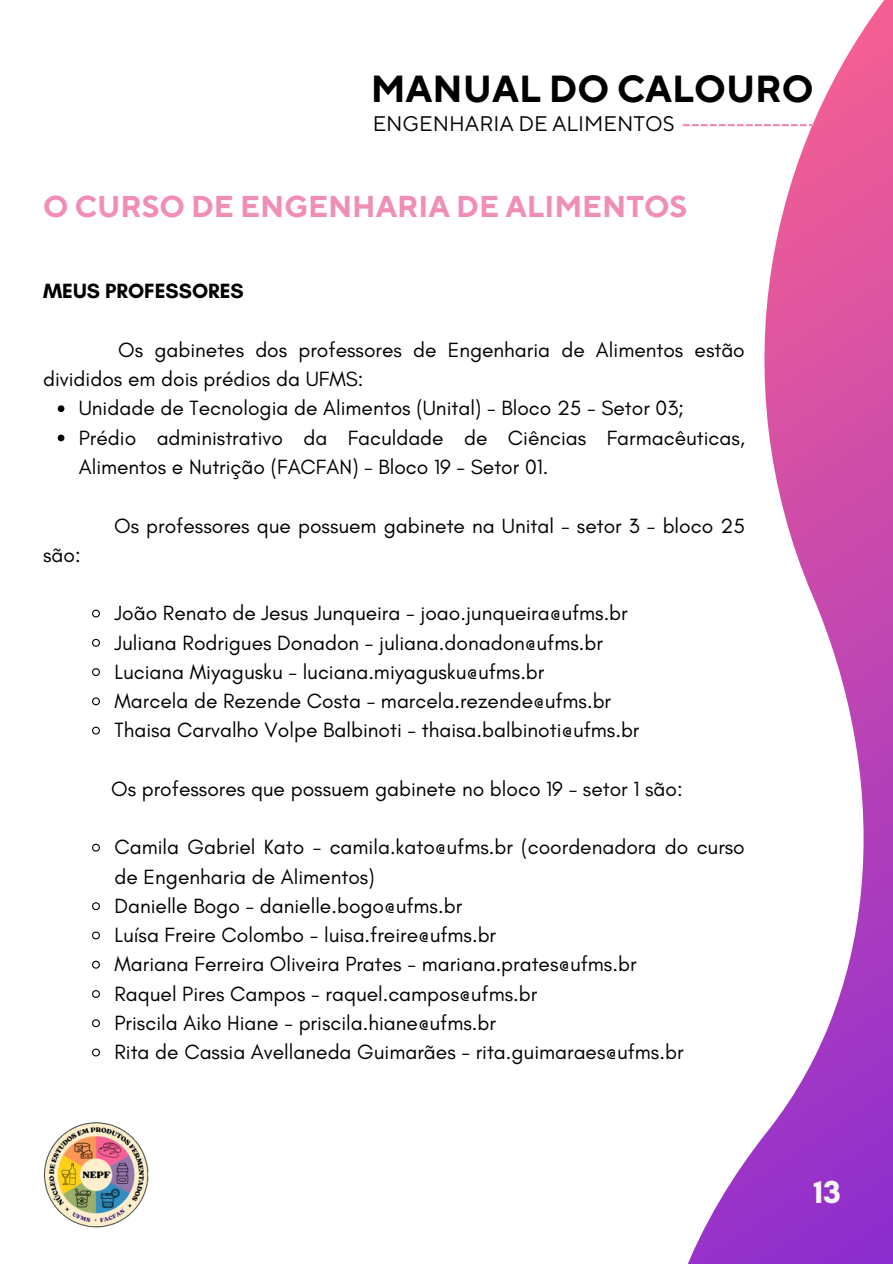
<style>
.page{position:relative;width:893px;height:1264px;background:#fff}
.page>*{position:absolute;margin:0;border:0;box-sizing:border-box;transform-origin:0 0}
.t1{font:700 37.5px "TT Norms Pro";color:#000}
.t2{font:700 32.4px "Glacial Indifference";color:#f6f6f6}
.t3{font:700 30px "TT Norms Pro";color:#f08eb7}
.t4{font:21px/29.2px "Glacial Indifference";color:#000}
.t5{font:21px "TT Norms Pro";color:#000}
.t6{font:700 21px "Glacial Indifference";color:#000}
</style>
<div class="page">
<svg style="left:683px;top:0;width:209px;height:1263px"></svg>
<svg style="left:682px;top:124px;width:131px;height:2px"></svg>
<img style="left:43px;top:1120px;width:108px;height:107px;border-radius:50%">
<svg style="left:58px;top:405px;width:6px;height:7px"></svg>
<svg style="left:58px;top:434px;width:6px;height:7px"></svg>
<svg style="left:92px;top:609px;width:8px;height:9px"></svg>
<svg style="left:92px;top:638px;width:8px;height:9px"></svg>
<svg style="left:92px;top:668px;width:8px;height:8px"></svg>
<svg style="left:92px;top:697px;width:8px;height:9px"></svg>
<svg style="left:92px;top:726px;width:8px;height:9px"></svg>
<svg style="left:92px;top:843px;width:8px;height:9px"></svg>
<svg style="left:92px;top:902px;width:8px;height:9px"></svg>
<svg style="left:92px;top:931px;width:8px;height:9px"></svg>
<svg style="left:92px;top:960px;width:8px;height:9px"></svg>
<svg style="left:92px;top:990px;width:8px;height:8px"></svg>
<svg style="left:92px;top:1019px;width:8px;height:9px"></svg>
<svg style="left:92px;top:1048px;width:8px;height:9px"></svg>
<h1 class="t1" style="left:371px;top:66px;width:444px">MANUAL DO CALOURO</h1>
<p class="t5" style="left:373px;top:111px;width:303px">ENGENHARIA DE ALIMENTOS</p>
<h3 class="t3" style="left:43px;top:188px;width:645px">O CURSO DE ENGENHARIA DE ALIMENTOS</h3>
<p class="t6" style="left:43px;top:278px;width:202px">MEUS PROFESSORES</p>
<p class="t4" style="left:118px;top:335px;width:628px">Os gabinetes dos professores de Engenharia de Alimentos estão</p>
<p class="t4" style="left:43px;top:364px;width:322px">divididos em dois prédios da UFMS:</p>
<p class="t4" style="left:79px;top:393px;width:606px">Unidade de Tecnologia de Alimentos (Unital) - Bloco 25 - Setor 03;</p>
<p class="t4" style="left:79px;top:423px;width:667px">Prédio administrativo da Faculdade de Ciências Farmacêuticas,</p>
<p class="t4" style="left:79px;top:452px;width:471px">Alimentos e Nutrição (FACFAN) - Bloco 19 - Setor 01.</p>
<p class="t4" style="left:114px;top:510px;width:632px">Os professores que possuem gabinete na Unital - setor 3 - bloco 25</p>
<p class="t4" style="left:43px;top:540px;width:39px">são:</p>
<p class="t4" style="left:114px;top:598px;width:526px">João Renato de Jesus Junqueira - joao.junqueira@ufms.br Juliana Rodrigues Donadon - juliana.donadon@ufms.br Luciana Miyagusku - luciana.miyagusku@ufms.br<br>Marcela de Rezende Costa - marcela.rezende@ufms.br Thaisa Carvalho Volpe Balbinoti - thaisa.balbinoti@ufms.br</p>
<p class="t4" style="left:111px;top:774px;width:573px">Os professores que possuem gabinete no bloco 19 - setor 1 são:</p>
<p class="t4" style="left:114px;top:832px;width:631px">Camila Gabriel Kato - camila.kato@ufms.br (coordenadora do curso de Engenharia de Alimentos)<br>Danielle Bogo - danielle.bogo@ufms.br<br>Luísa Freire Colombo - luisa.freire@ufms.br<br>Mariana Ferreira Oliveira Prates - mariana.prates@ufms.br<br>Raquel Pires Campos - raquel.campos@ufms.br<br>Priscila Aiko Hiane - priscila.hiane@ufms.br<br>Rita de Cassia Avellaneda Guimarães - rita.guimaraes@ufms.br</p>
<h2 class="t2" style="left:813px;top:1171px;width:29px">13</h2>
</div>
